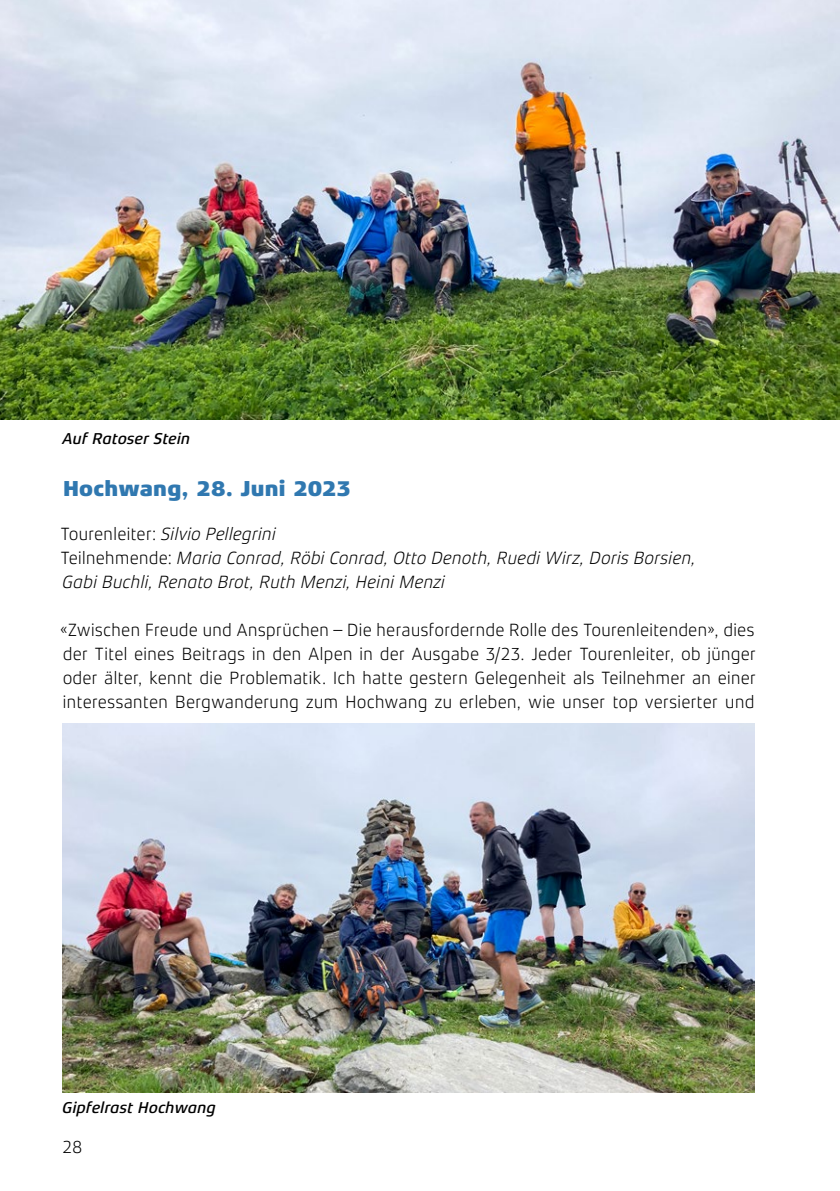
<style>
.page{position:relative;width:840px;height:1191px;background:#fff}
.page>*{position:absolute;margin:0;border:0;box-sizing:border-box;transform-origin:0 0}
.t1{font:800 22px "Xenois Sans Pro";letter-spacing:.01em;color:#3078b0}
.t2{font:300 18px/24px "Xenois Sans Pro";letter-spacing:-.005em;color:#000;text-align:justify}
.t3{font:italic 300 18px/24px "Xenois Sans Pro";letter-spacing:-.01em;color:#000}
.t4{font:italic 500 16px "Xenois Sans Pro";color:#000}
.s1{font-style:normal}
</style>
<div class="page">
<img style="left:62px;top:723px;width:692px;height:369px">
<img style="left:0;top:0;width:839px;height:420px">
<p class="t4" style="left:62px;top:429px;width:130px">Auf Ratoser Stein</p>
<p class="t1" style="left:63px;top:476px;width:289px">Hochwang, 28. Juni 2023</p>
<p class="t3" style="left:60px;top:522px;width:637px"><span class="s1">Tourenleiter:</span> Silvio Pellegrini<br><span class="s1">Teilnehmende:</span> Maria Conrad, Röbi Conrad, Otto Denoth, Ruedi Wirz, Doris Borsien,<br>Gabi Buchli, Renato Brot, Ruth Menzi, Heini Menzi</p>
<p class="t2" style="left:61px;top:618px;width:696px">«Zwischen Freude und Ansprüchen – Die herausfordernde Rolle des Tourenleitenden», dies der Titel eines Beitrags in den Alpen in der Ausgabe 3/23. Jeder Tourenleiter, ob jünger oder älter, kennt die Problematik. Ich hatte gestern Gelegenheit als Teilnehmer an einer interessanten Bergwanderung zum Hochwang zu erleben, wie unser top versierter und</p>
<p class="t4" style="left:62px;top:1099px;width:155px">Gipfelrast Hochwang</p>
<p class="t2" style="left:62px;top:1135px;width:21px">28</p>
</div>
